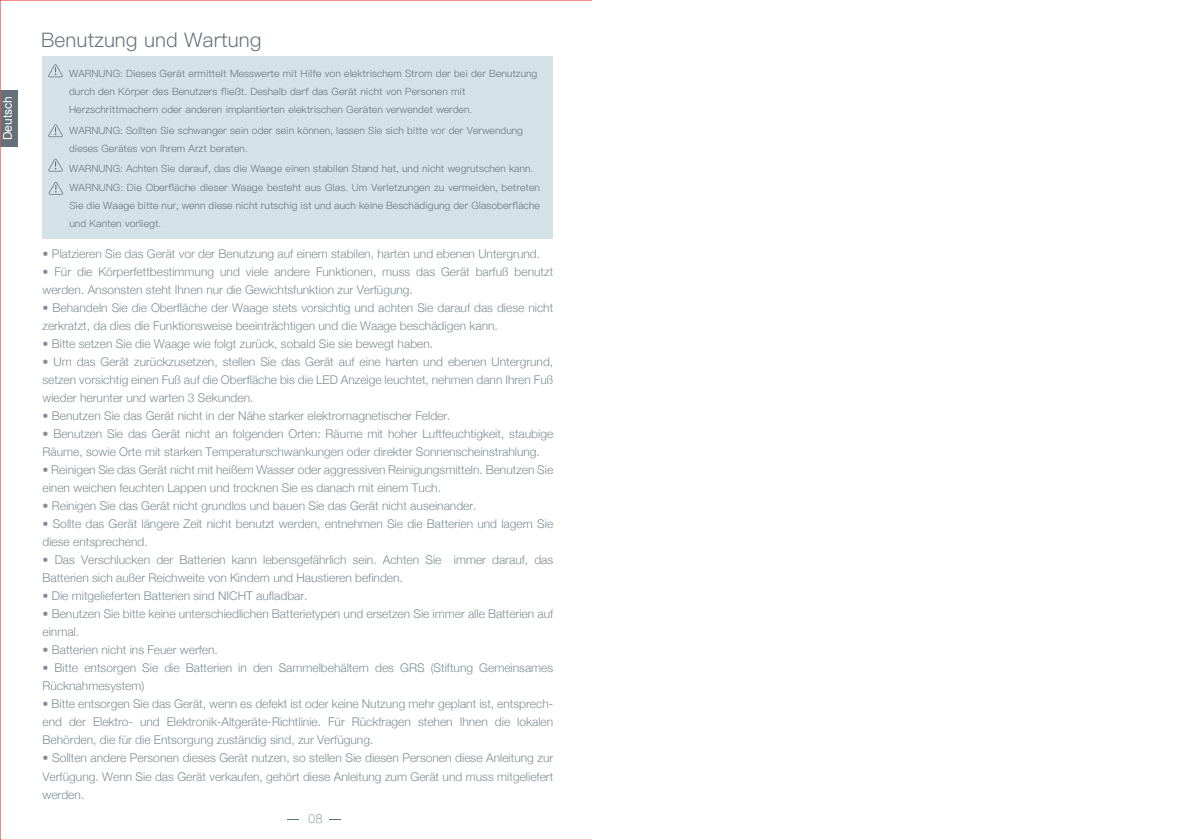
<style>
.page{position:relative;width:1191px;height:840px;background:#fff}
.page>*{position:absolute;margin:0;border:0;box-sizing:border-box;transform-origin:0 0}
.t1{font:20px "Ping Fang SC Regular";color:#647179}
.t2{font:300 12px/18px "Helvetica Neue";color:#7f8f95}
.t3{font:12px "Arial";color:#fff}
.t4{font:12px "Ping Fang SC Light";color:#647179}
.t5{font:10px/18px "Ping Fang SC Regular";color:#647179}
</style>
<div class="page">
<div style="left:43px;top:56px;width:510px;height:182px;background:#d3e2e7"></div>
<svg style="left:48px;top:64px;width:15px;height:13px"></svg>
<svg style="left:48px;top:124px;width:15px;height:13px"></svg>
<svg style="left:48px;top:159px;width:15px;height:12px"></svg>
<svg style="left:49px;top:182px;width:14px;height:13px"></svg>
<div style="left:0;top:90px;width:17px;height:57px;background:#647179"></div>
<p class="t3" style="left:0;top:140px;width:46px;rotate:-90deg">Deutsch</p>
<h1 class="t1" style="left:41px;top:28px;width:222px">Benutzung und Wartung</h1>
<p class="t5" style="left:69px;top:65px;width:470px">WARNUNG: Dieses Gerät ermittelt Messwerte mit Hilfe von elektrischem Strom der bei der Benutzung durch den Körper des Benutzers fließt. Deshalb darf das Gerät nicht von Personen mit<br>Herzschrittmachern oder anderen implantierten elektrischen Geräten verwendet werden.</p>
<p class="t5" style="left:69px;top:121px;width:455px">WARNUNG: Sollten Sie schwanger sein oder sein können, lassen Sie sich bitte vor der Verwendung dieses Gerätes von Ihrem Arzt beraten.</p>
<p class="t5" style="left:69px;top:159px;width:465px">WARNUNG: Achten Sie darauf, das die Waage einen stabilen Stand hat, und nicht wegrutschen kann.</p>
<p class="t5" style="left:69px;top:178px;width:472px;text-align:justify">WARNUNG: Die Oberfläche dieser Waage besteht aus Glas. Um Verletzungen zu vermeiden, betreten Sie die Waage bitte nur, wenn diese nicht rutschig ist und auch keine Beschädigung der Glasoberfläche und Kanten vorliegt.</p>
<p class="t2" style="left:43px;top:243px;width:499px">• Platzieren Sie das Gerät vor der Benutzung auf einem stabilen, harten und ebenen Untergrund.</p>
<p class="t2" style="left:43px;top:261px;width:512px">• Für die Körperfettbestimmung und viele andere Funktionen, muss das Gerät barfuß benutzt werden. Ansonsten steht Ihnen nur die Gewichtsfunktion zur Verfügung.</p>
<p class="t2" style="left:43px;top:297px;width:512px">• Behandeln Sie die Oberfläche der Waage stets vorsichtig und achten Sie darauf das diese nicht zerkratzt, da dies die Funktionsweise beeinträchtigen und die Waage beschädigen kann.</p>
<p class="t2" style="left:43px;top:333px;width:392px">• Bitte setzen Sie die Waage wie folgt zurück, sobald Sie sie bewegt haben.</p>
<p class="t2" style="left:43px;top:351px;width:512px;text-align:justify">• Um das Gerät zurückzusetzen, stellen Sie das Gerät auf eine harten und ebenen Untergrund, setzen vorsichtig einen Fuß auf die Oberfläche bis die LED Anzeige leuchtet, nehmen dann Ihren Fuß wieder herunter und warten 3 Sekunden.</p>
<p class="t2" style="left:43px;top:405px;width:409px">• Benutzen Sie das Gerät nicht in der Nähe starker elektromagnetischer Felder.</p>
<p class="t2" style="left:43px;top:423px;width:512px">• Benutzen Sie das Gerät nicht an folgenden Orten: Räume mit hoher Luftfeuchtigkeit, staubige<br>Räume, sowie Orte mit starken Temperaturschwankungen oder direkter Sonnenscheinstrahlung.</p>
<p class="t2" style="left:43px;top:459px;width:512px">• Reinigen Sie das Gerät nicht mit heißem Wasser oder aggressiven Reinigungsmitteln. Benutzen Sie einen weichen feuchten Lappen und trocknen Sie es danach mit einem Tuch.</p>
<p class="t2" style="left:43px;top:495px;width:435px">• Reinigen Sie das Gerät nicht grundlos und bauen Sie das Gerät nicht auseinander.</p>
<p class="t2" style="left:43px;top:513px;width:512px">• Sollte das Gerät längere Zeit nicht benutzt werden, entnehmen Sie die Batterien und lagern Sie diese entsprechend.</p>
<p class="t2" style="left:43px;top:549px;width:512px">• Das Verschlucken der Batterien kann lebensgefährlich sein. Achten Sie immer darauf, das<br>Batterien sich außer Reichweite von Kindern und Haustieren befinden.</p>
<p class="t2" style="left:43px;top:585px;width:266px">• Die mitgelieferten Batterien sind NICHT aufladbar.</p>
<p class="t2" style="left:43px;top:603px;width:512px">• Benutzen Sie bitte keine unterschiedlichen Batterietypen und ersetzen Sie immer alle Batterien auf einmal.</p>
<p class="t2" style="left:43px;top:639px;width:177px">• Batterien nicht ins Feuer werfen.</p>
<p class="t2" style="left:43px;top:657px;width:512px">• Bitte entsorgen Sie die Batterien in den Sammelbehältern des GRS (Stiftung Gemeinsames<br>Rücknahmesystem)</p>
<p class="t2" style="left:43px;top:693px;width:512px;text-align:justify">• Bitte entsorgen Sie das Gerät, wenn es defekt ist oder keine Nutzung mehr geplant ist, entsprech&shy;end der Elektro- und Elektronik-Altgeräte-Richtlinie. Für Rückfragen stehen Ihnen die lokalen Behörden, die für die Entsorgung zuständig sind, zur Verfügung.</p>
<p class="t2" style="left:43px;top:747px;width:512px;text-align:justify">• Sollten andere Personen dieses Gerät nutzen, so stellen Sie diesen Personen diese Anleitung zur Verfügung. Wenn Sie das Gerät verkaufen, gehört diese Anleitung zum Gerät und muss mitgeliefert werden.</p>
<p class="t4" style="left:308px;top:811px;width:16px">08</p>
</div>
